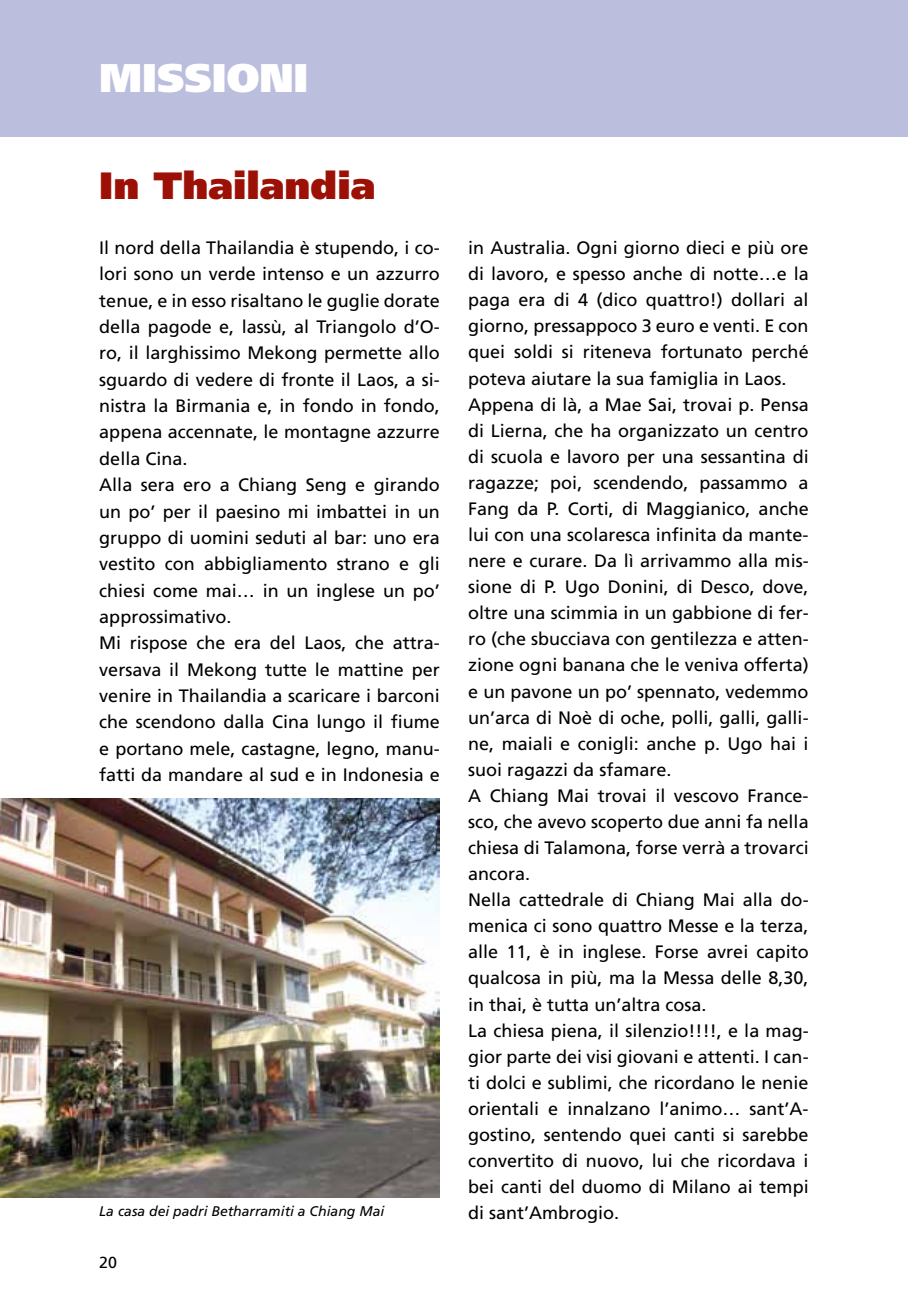
<style>
.page{position:relative;width:908px;height:1304px;background:#fff}
.page>*{position:absolute;margin:0;border:0;box-sizing:border-box;transform-origin:0 0}
.t1{font:900 40px "Frutiger";color:#fff}
.t2{font:900 38px "Frutiger";color:#9c1006}
.t3{font:18px/26px "Frutiger";color:#000}
.t4{font:16px "Frutiger";color:#000}
.t5{font:italic 14px "Frutiger";color:#000}
</style>
<div class="page">
<div style="left:0;top:0;width:907px;height:136px;background:#bbbedc"></div>
<img style="left:0;top:798px;width:439px;height:400px">
<h1 class="t1" style="left:99px;top:53px;width:210px">missioni</h1>
<h2 class="t2" style="left:99px;top:163px;width:277px">In Thailandia</h2>
<p class="t3" style="left:99px;top:234px;width:342px">I l nord della Thailandia è stupendo, i co&shy;lori sono un verde intenso e un azzurro tenue, e in esso risaltano le guglie dorate della pagode e, lassù, al Triangolo d’O&shy;ro, il larghissimo Mekong permette allo sguardo di vedere di fronte il Laos, a si&shy;nistra la Birmania e, in fondo in fondo, appena accennate, le montagne azzurre della Cina.<br>Alla sera ero a Chiang Seng e girando un po’ per il paesino mi imbattei in un gruppo di uomini seduti al bar: uno era vestito con abbigliamento strano e gli chiesi come mai… in un inglese un po’ approssimativo.<br>M i rispose che era del Laos, che attra&shy;versava il Mekong tutte le mattine per venire in Thailandia a scaricare i barconi che scendono dalla Cina lungo il fiume e portano mele, castagne, legno, manu&shy;fatti da mandare al sud e in I ndonesia e</p>
<p class="t3" style="left:468px;top:235px;width:342px">in Australia. Ogni giorno dieci e più ore di lavoro, e spesso anche di notte…e la paga era di 4 (dico quattro!) dollari al giorno, pressappoco 3 euro e venti. E con quei soldi si riteneva fortunato perché poteva aiutare la sua famiglia in Laos.<br>Appena di là, a Mae Sai, trovai p. Pensa di Lierna, che ha organizzato un centro di scuola e lavoro per una sessantina di ragazze; poi, scendendo, passammo a Fang da P. Corti, di Maggianico, anche lui con una scolaresca infinita da mante&shy;nere e curare. Da lì arrivammo alla mis&shy;sione di P. Ugo Donini, di Desco, dove, oltre una scimmia in un gabbione di fer&shy;ro (che sbucciava con gentilezza e atten&shy;zione ogni banana che le veniva offerta) e un pavone un po’ spennato, vedemmo un’arca di Noè di oche, polli, galli, galli&shy;ne, maiali e conigli: anche p. Ugo hai i suoi ragazzi da sfamare.<br>A Chiang Mai trovai il vescovo France&shy;sco, che avevo scoperto due anni fa nella chiesa di Talamona, forse verrà a trovarci ancora.<br>Nella cattedrale di Chiang Mai alla do&shy;menica ci sono quattro Messe e la terza, alle 11, è in inglese. Forse avrei capito qualcosa in più, ma la Messa delle 8,30, in thai, è tutta un’altra cosa.<br>La chiesa piena, il silenzio!!!!, e la mag&shy;gior parte dei visi giovani e attenti. I can&shy;ti dolci e sublimi, che ricordano le nenie orientali e innalzano l’animo… sant’A&shy;gostino, sentendo quei canti si sarebbe convertito di nuovo, lui che ricordava i bei canti del duomo di M ilano ai tempi</p>
<p class="t5" style="left:99px;top:1203px;width:286px">La casa dei padri Betharramiti a Chiang Mai</p>
<p class="t3" style="left:468px;top:1200px;width:153px">di sant’Ambrogio.</p>
<p class="t4" style="left:99px;top:1253px;width:19px">20</p>
</div>
